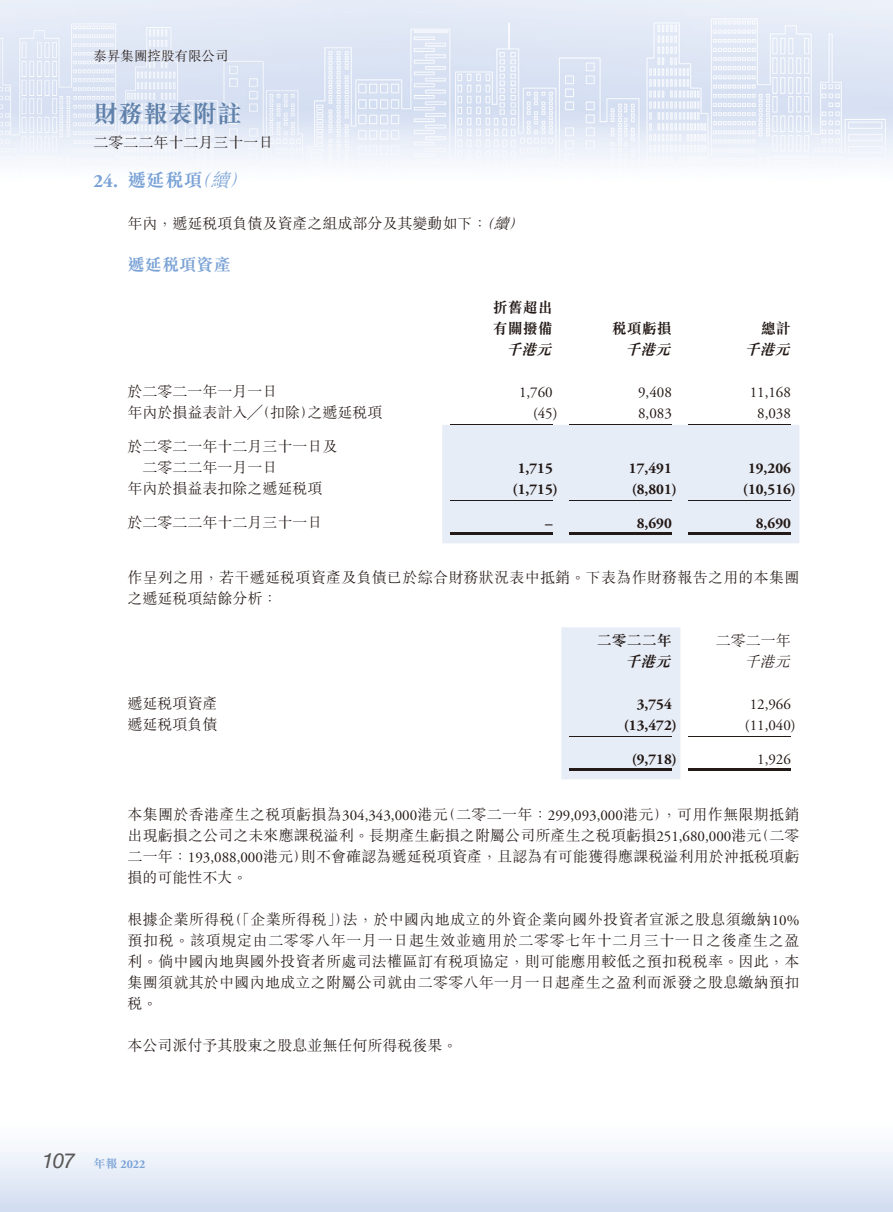
<style>
.page{position:relative;width:893px;height:1212px;background:#fff}
.page>*{position:absolute;margin:0;border:0;box-sizing:border-box;transform-origin:0 0}
.t1{font:24.75px "M Sung HK Bold E Ten B5 H";color:#6081aa}
.t2{font:italic 21px "Helvetica LT Std";color:#595857}
.t3{font:18.75px "M Sung HK Bold E Ten B5 H";color:#7aa2d6}
.t4{font:17.25px "M Sung HK Bold E Ten B5 H";color:#7aa2d6}
.t5{font:15px/21px "M Sung HK Light E Ten B5 H";color:#231916;text-align:justify}
.t6{font:700 15px "Adobe Garamond Pro";color:#231916}
.t7{font:15px/21px "M Sung HK Light E Ten B5 H";letter-spacing:.02em;color:#231916}
.t8{font:15px "Adobe Garamond Pro";color:#231916}
.t9{font:15px/21px "M Sung HK Bold E Ten B5 H";color:#231916}
.t10{font:italic 15px "M Sung HK Bold E Ten B5 H";color:#231916}
.t11{font:italic 15px "M Sung HK Light E Ten B5 H";color:#231916}
.t12{font:13.5px "M Sung HK Light E Ten B5 H";color:#231916}
.t13{font:700 12px "Adobe Garamond Pro";color:#7aa2d6}
.s1{font-family:"Adobe Garamond Pro";font-weight:700}
.s2{font-family:"M Sung HK Light E Ten B5 H";font-style:italic}
.s3{font-style:italic}
.s4{font-family:"Adobe Garamond Pro"}
.s5{font-family:"M Sung HK Bold E Ten B5 H";font-weight:400}
</style>
<div class="page">
<img style="left:0;top:0;width:893px;height:165px">
<div style="left:0;top:1115px;width:893px;height:97px;background:linear-gradient(to bottom,#fff,#d3ddf1)"></div>
<div style="left:442px;top:425px;width:357px;height:118px;background:#e7edf7"></div>
<hr style="left:451px;top:424px;width:102px;height:1px;background:#231916">
<hr style="left:570px;top:424px;width:102px;height:1px;background:#231916">
<hr style="left:689px;top:424px;width:102px;height:1px;background:#231916">
<hr style="left:451px;top:500px;width:102px;height:1px;background:#231916">
<hr style="left:570px;top:500px;width:102px;height:1px;background:#231916">
<hr style="left:689px;top:500px;width:102px;height:1px;background:#231916">
<hr style="left:451px;top:532px;width:102px;height:1px;background:#231916">
<hr style="left:451px;top:534px;width:102px;height:1px;background:#231916">
<hr style="left:570px;top:532px;width:102px;height:1px;background:#231916">
<hr style="left:570px;top:534px;width:102px;height:1px;background:#231916">
<hr style="left:689px;top:532px;width:102px;height:1px;background:#231916">
<hr style="left:689px;top:534px;width:102px;height:1px;background:#231916">
<div style="left:561px;top:627px;width:119px;height:152px;background:#e7edf7"></div>
<hr style="left:570px;top:736px;width:102px;height:1px;background:#231916">
<hr style="left:689px;top:736px;width:102px;height:1px;background:#231916">
<hr style="left:570px;top:768px;width:102px;height:1px;background:#231916">
<hr style="left:570px;top:770px;width:102px;height:1px;background:#231916">
<hr style="left:689px;top:768px;width:102px;height:1px;background:#231916">
<hr style="left:689px;top:770px;width:102px;height:1px;background:#231916">
<p class="t12" style="left:94px;top:51px;width:136px">泰昇集團控股有限公司</p>
<h1 class="t1" style="left:94px;top:104px;width:150px">財務報表附註</h1>
<p class="t5" style="left:94px;top:134px;width:181px">二零二二年十二月三十一日</p>
<p class="t3" style="left:94px;top:173px;width:160px"><span class="s1">24.</span> 遞延稅項<span class="s2">（續）</span></p>
<p class="t5" style="left:128px;top:215px;width:401px">年內，遞延稅項負債及資產之組成部分及其變動如下：<span class="s3">（續）</span></p>
<p class="t4" style="left:128px;top:258px;width:105px">遞延稅項資產</p>
<p class="t9" style="left:493px;top:299px;width:61px">折舊超出有關撥備</p>
<p class="t9" style="left:612px;top:320px;width:61px">稅項虧損</p>
<p class="t9" style="left:761px;top:320px;width:31px">總計</p>
<p class="t10" style="left:506px;top:344px;width:51px">千港元</p>
<p class="t10" style="left:625px;top:344px;width:51px">千港元</p>
<p class="t10" style="left:744px;top:344px;width:51px">千港元</p>
<p class="t5" style="left:128px;top:383px;width:151px">於二零二一年一月一日</p>
<p class="t8" style="left:519px;top:385px;width:35px">1,760</p>
<p class="t8" style="left:638px;top:385px;width:35px">9,408</p>
<p class="t8" style="left:750px;top:385px;width:43px">11,168</p>
<p class="t5" style="left:128px;top:404px;width:256px">年內於損益表計入╱（扣除）之遞延稅項</p>
<p class="t8" style="left:533px;top:406px;width:26px">(45)</p>
<p class="t8" style="left:638px;top:406px;width:35px">8,083</p>
<p class="t8" style="left:757px;top:406px;width:35px">8,038</p>
<p class="t5" style="left:142px;top:438px;width:197px;text-indent:-15px">於二零二一年十二月三十一日及二零二二年一月一日</p>
<p class="t6" style="left:518px;top:462px;width:37px">1,715</p>
<p class="t6" style="left:629px;top:462px;width:44px">17,491</p>
<p class="t6" style="left:748px;top:462px;width:44px">19,206</p>
<p class="t5" style="left:128px;top:480px;width:196px">年內於損益表扣除之遞延稅項</p>
<p class="t6" style="left:513px;top:483px;width:47px">(1,715)</p>
<p class="t6" style="left:632px;top:483px;width:47px">(8,801)</p>
<p class="t6" style="left:743px;top:483px;width:55px">(10,516)</p>
<p class="t5" style="left:128px;top:514px;width:196px">於二零二二年十二月三十一日</p>
<p class="t6" style="left:545px;top:517px;width:9px">–</p>
<p class="t6" style="left:637px;top:517px;width:37px">8,690</p>
<p class="t6" style="left:756px;top:517px;width:37px">8,690</p>
<p class="t7" style="left:128px;top:569px;width:673px">作呈列之用，若干遞延稅項資產及負債已於綜合財務狀況表中抵銷。下表為作財務報告之用的本集團之遞延稅項結餘分析：</p>
<p class="t9" style="left:597px;top:632px;width:76px">二零二二年</p>
<p class="t5" style="left:716px;top:632px;width:76px">二零二一年</p>
<p class="t10" style="left:625px;top:656px;width:51px">千港元</p>
<p class="t11" style="left:744px;top:656px;width:51px">千港元</p>
<p class="t5" style="left:128px;top:695px;width:91px">遞延稅項資產</p>
<p class="t6" style="left:637px;top:698px;width:37px">3,754</p>
<p class="t8" style="left:750px;top:697px;width:43px">12,966</p>
<p class="t5" style="left:128px;top:716px;width:91px">遞延稅項負債</p>
<p class="t6" style="left:624px;top:719px;width:55px">(13,472)</p>
<p class="t8" style="left:745px;top:718px;width:52px">(11,040)</p>
<p class="t6" style="left:632px;top:753px;width:47px">(9,718)</p>
<p class="t8" style="left:757px;top:752px;width:35px">1,926</p>
<p class="t5" style="left:128px;top:805px;width:673px">本集團於香港產生之稅項虧損為<span class="s4">304,343,000</span>港元（二零二一年：<span class="s4">299,093,000</span>港元），可用作無限期抵銷出現虧損之公司之未來應課稅溢利。長期產生虧損之附屬公司所產生之稅項虧損<span class="s4">251,680,000</span>港元（二零二一年：<span class="s4">193,088,000</span>港元）則不會確認為遞延稅項資產，且認為有可能獲得應課稅溢利用於沖抵稅項虧損的可能性不大。</p>
<p class="t5" style="left:128px;top:910px;width:673px">根據企業所得稅（「企業所得稅」）法，於中國內地成立的外資企業向國外投資者宣派之股息須繳納<span class="s4">10%</span>預扣稅。該項規定由二零零八年一月一日起生效並適用於二零零七年十二月三十一日之後產生之盈利。倘中國內地與國外投資者所處司法權區訂有稅項協定，則可能應用較低之預扣稅稅率。因此，本集團須就其於中國內地成立之附屬公司就由二零零八年一月一日起產生之盈利而派發之股息繳納預扣稅。</p>
<p class="t5" style="left:128px;top:1036px;width:331px">本公司派付予其股東之股息並無任何所得稅後果。</p>
<h2 class="t2" style="left:42px;top:1153px;width:35px">107</h2>
<p class="t13" style="left:94px;top:1159px;width:53px"><span class="s5">年報</span> 2022</p>
</div>
